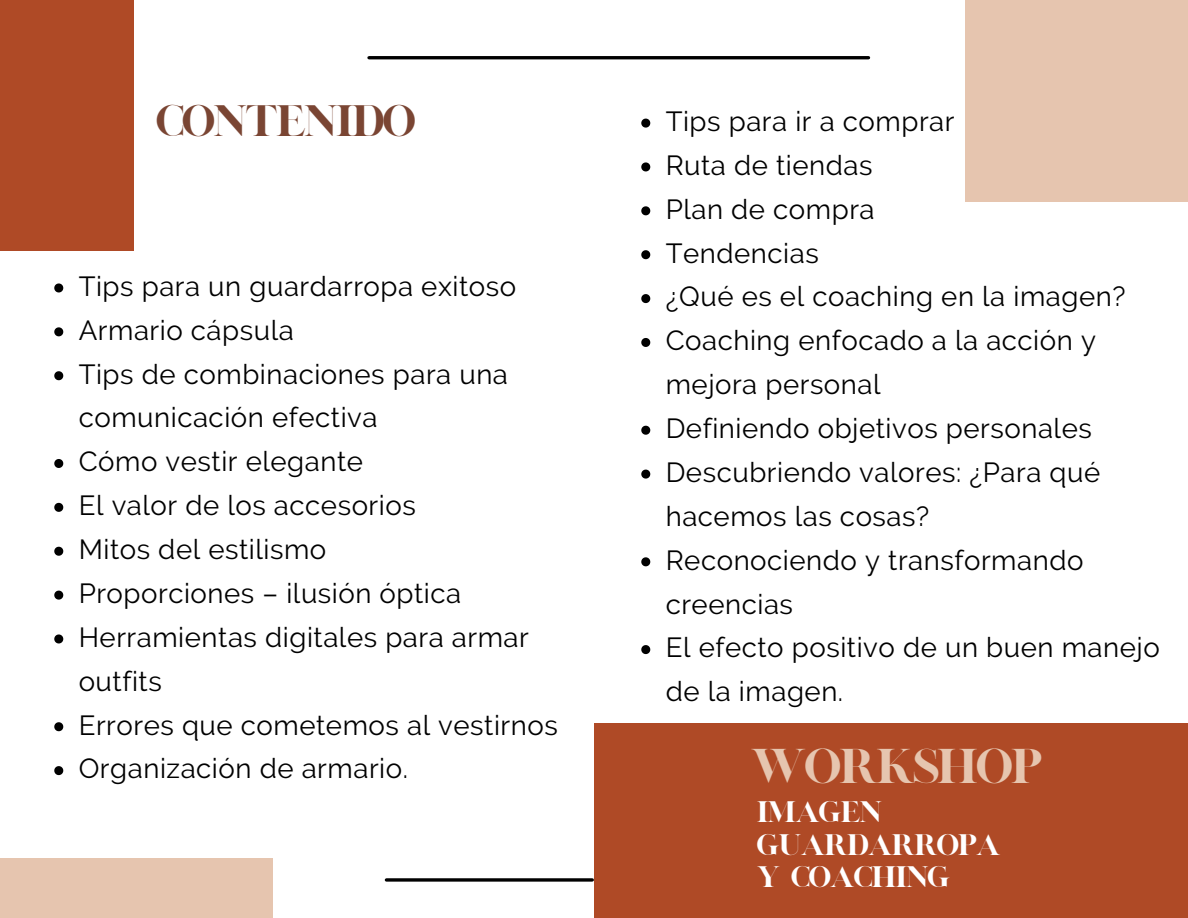
<style>
.page{position:relative;width:1188px;height:918px;background:#fff}
.page>*{position:absolute;margin:0;border:0;box-sizing:border-box;transform-origin:0 0}
.t1{font:39.6px "London";letter-spacing:-.1em;color:#e6c5af}
.t2{font:35.7px "London";letter-spacing:-.1em;color:#7a4533}
.t3{font:27.6px/43.8px "Raleway";letter-spacing:.02em;color:#000}
.t4{font:24px/32.7px "London";letter-spacing:-.1em;color:#fff}
</style>
<div class="page">
<svg style="left:641px;top:119px;width:9px;height:9px"></svg>
<svg style="left:641px;top:162px;width:9px;height:9px"></svg>
<svg style="left:641px;top:206px;width:9px;height:9px"></svg>
<svg style="left:641px;top:250px;width:9px;height:9px"></svg>
<svg style="left:641px;top:294px;width:9px;height:9px"></svg>
<svg style="left:641px;top:338px;width:9px;height:9px"></svg>
<svg style="left:641px;top:426px;width:9px;height:9px"></svg>
<svg style="left:641px;top:470px;width:9px;height:9px"></svg>
<svg style="left:641px;top:557px;width:9px;height:9px"></svg>
<svg style="left:641px;top:645px;width:9px;height:9px"></svg>
<div style="left:965px;top:0;width:223px;height:201px;background:#e6c5af"></div>
<div style="left:594px;top:723px;width:594px;height:195px;background:#af4a26"></div>
<hr style="left:369px;top:56px;width:500px;height:3px;background:#000">
<div style="left:0;top:0;width:134px;height:251px;background:#af4a26"></div>
<div style="left:0;top:858px;width:273px;height:60px;background:#e6c5af"></div>
<svg style="left:54px;top:283px;width:9px;height:9px"></svg>
<svg style="left:54px;top:327px;width:9px;height:9px"></svg>
<svg style="left:54px;top:371px;width:9px;height:9px"></svg>
<svg style="left:54px;top:459px;width:9px;height:9px"></svg>
<svg style="left:54px;top:503px;width:9px;height:9px"></svg>
<svg style="left:54px;top:547px;width:9px;height:9px"></svg>
<svg style="left:54px;top:591px;width:9px;height:9px"></svg>
<svg style="left:54px;top:634px;width:9px;height:9px"></svg>
<svg style="left:54px;top:722px;width:9px;height:9px"></svg>
<svg style="left:54px;top:766px;width:9px;height:9px"></svg>
<svg style="left:386px;top:878px;width:206px;height:4px"></svg>
<p class="t2" style="left:155px;top:96px;width:263px">CONTENIDO</p>
<p class="t3" style="left:79px;top:264px;width:481px">Tips para un guardarropa exitoso<br>Armario cápsula<br>Tips de combinaciones para una comunicación efectiva<br>Cómo vestir elegante<br>El valor de los accesorios<br>Mitos del estilismo<br>Proporciones – ilusión óptica<br>Herramientas digitales para armar outfits<br>Errores que cometemos al vestirnos<br>Organización de armario.</p>
<p class="t3" style="left:666px;top:99px;width:496px">Tips para ir a comprar<br>Ruta de tiendas<br>Plan de compra<br>Tendencias<br>¿Qué es el coaching en la imagen?<br>Coaching enfocado a la acción y mejora personal<br>Definiendo objetivos personales<br>Descubriendo valores: ¿Para qué hacemos las cosas?<br>Reconociendo y transformando creencias<br>El efecto positivo de un buen manejo de la imagen.</p>
<h1 class="t1" style="left:750px;top:739px;width:295px">WORKSHOP</h1>
<p class="t4" style="left:756px;top:798px;width:247px">IMAGEN<br>GUARDARROPA<br>Y COACHING</p>
</div>
